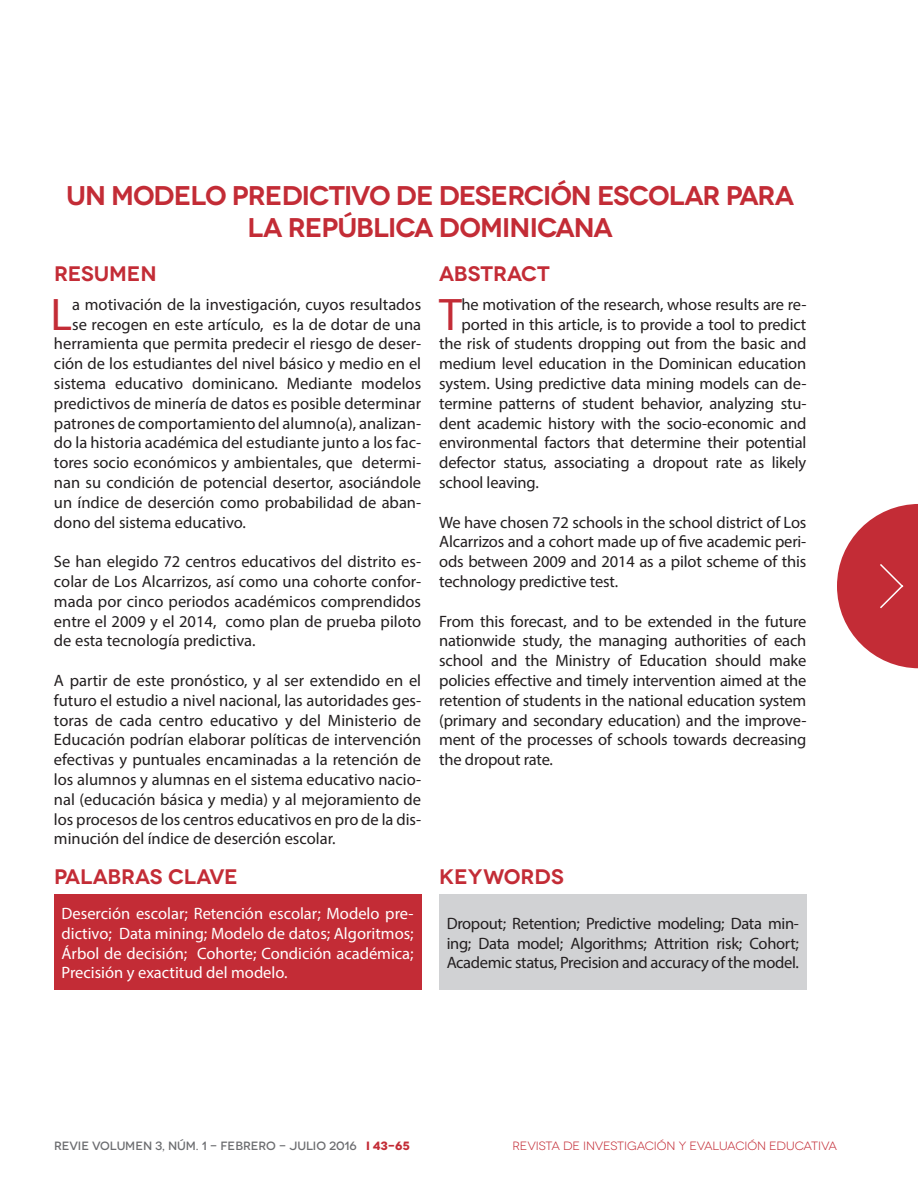
<style>
.page{position:relative;width:918px;height:1188px;background:#fff}
.page>*{position:absolute;margin:0;border:0;box-sizing:border-box;transform-origin:0 0}
.t1{font:45.9px "Myriad Pro";color:#c32c36}
.t2{font:600 27px/32.4px "Novecentowide";letter-spacing:-.04em;color:#c32c36;text-align:center}
.t3{font:600 21px "Novecentowide";color:#c32c36}
.t4{font:16.5px/19.8px "Myriad Pro";letter-spacing:-.005em;color:#231f20;text-align:justify}
.t5{font:16.5px/19.8px "Myriad Pro";color:#fff;text-align:justify}
.t6{font:500 12px "Novecentowide";color:#6c6d70}
.t7{font:12px "Novecentowide";letter-spacing:-.01em;color:#c32c36}
.s1{font-weight:700;color:#c32c36}
</style>
<div class="page">
<svg style="left:837px;top:504px;width:81px;height:164px"></svg>
<div style="left:54px;top:895px;width:367px;height:95px;background:#c32c36"></div>
<div style="left:439px;top:895px;width:367px;height:95px;background:#d1d2d4"></div>
<h2 class="t2" style="left:66px;top:179px;width:729px">UN MODELO PREDICTIVO DE DESERCIÓN ESCOLAR PARA<br>LA REPÚBLICA DOMINICANA</h2>
<p class="t3" style="left:54px;top:260px;width:104px">RESUMEN</p>
<p class="t3" style="left:439px;top:260px;width:112px">ABSTRACT</p>
<h1 class="t1" style="left:51px;top:286px;width:23px">L</h1>
<p class="t4" style="left:72px;top:294px;width:351px">a motivación de la investigación, cuyos resultados</p>
<p class="t4" style="left:72px;top:314px;width:351px">se recogen en este artículo, es la de dotar de una</p>
<p class="t4" style="left:54px;top:334px;width:369px">herramienta que permita predecir el riesgo de deser-</p>
<p class="t4" style="left:54px;top:354px;width:369px">ción de los estudiantes del nivel básico y medio en el</p>
<p class="t4" style="left:54px;top:373px;width:369px">sistema educativo dominicano. Mediante modelos</p>
<p class="t4" style="left:54px;top:393px;width:369px">predictivos de minería de datos es posible determinar</p>
<p class="t4" style="left:54px;top:413px;width:369px">patrones de comportamiento del alumno(a), analizan-</p>
<p class="t4" style="left:54px;top:433px;width:369px">do la historia académica del estudiante junto a los fac-</p>
<p class="t4" style="left:54px;top:453px;width:369px">tores socio económicos y ambientales, que determi-</p>
<p class="t4" style="left:54px;top:472px;width:369px">nan su condición de potencial desertor, asociándole</p>
<p class="t4" style="left:54px;top:492px;width:369px">un índice de deserción como probabilidad de aban-</p>
<p class="t4" style="left:54px;top:512px;width:193px">dono del sistema educativo.</p>
<p class="t4" style="left:54px;top:552px;width:369px">Se han elegido 72 centros educativos del distrito es&shy;colar de Los Alcarrizos, así como una cohorte confor&shy;mada por cinco periodos académicos comprendidos entre el 2009 y el 2014, como plan de prueba piloto de esta tecnología predictiva.</p>
<p class="t4" style="left:54px;top:670px;width:369px">A partir de este pronóstico, y al ser extendido en el futuro el estudio a nivel nacional, las autoridades ges&shy;toras de cada centro educativo y del Ministerio de Educación podrían elaborar políticas de intervención efectivas y puntuales encaminadas a la retención de los alumnos y alumnas en el sistema educativo nacio&shy;nal (educación básica y media) y al mejoramiento de los procesos de los centros educativos en pro de la dis&shy;minución del índice de deserción escolar.</p>
<h1 class="t1" style="left:439px;top:286px;width:24px">T</h1>
<p class="t4" style="left:462px;top:294px;width:346px">he motivation of the research, whose results are re-</p>
<p class="t4" style="left:462px;top:314px;width:346px">ported in this article, is to provide a tool to predict</p>
<p class="t4" style="left:439px;top:334px;width:369px">the risk of students dropping out from the basic and</p>
<p class="t4" style="left:439px;top:354px;width:369px">medium level education in the Dominican education</p>
<p class="t4" style="left:439px;top:373px;width:369px">system. Using predictive data mining models can de-</p>
<p class="t4" style="left:439px;top:393px;width:369px">termine patterns of student behavior, analyzing stu-</p>
<p class="t4" style="left:439px;top:413px;width:369px">dent academic history with the socio-economic and</p>
<p class="t4" style="left:439px;top:433px;width:369px">environmental factors that determine their potential</p>
<p class="t4" style="left:439px;top:453px;width:369px">defector status, associating a dropout rate as likely</p>
<p class="t4" style="left:439px;top:472px;width:101px">school leaving.</p>
<p class="t4" style="left:439px;top:512px;width:369px">We have chosen 72 schools in the school district of Los Alcarrizos and a cohort made up of five academic peri&shy;ods between 2009 and 2014 as a pilot scheme of this technology predictive test.</p>
<p class="t4" style="left:439px;top:611px;width:369px">From this forecast, and to be extended in the future nationwide study, the managing authorities of each school and the Ministry of Education should make policies effective and timely intervention aimed at the retention of students in the national education system (primary and secondary education) and the improve&shy;ment of the processes of schools towards decreasing the dropout rate.</p>
<p class="t3" style="left:54px;top:864px;width:185px">PALABRAS CLAVE</p>
<p class="t3" style="left:439px;top:864px;width:126px">KEYWORDS</p>
<p class="t5" style="left:62px;top:903px;width:354px">Deserción escolar; Retención escolar; Modelo pre&shy;dictivo; Data mining; Modelo de datos; Algoritmos; Árbol de decisión; Cohorte; Condición académica; Precisión y exactitud del modelo.</p>
<p class="t4" style="left:447px;top:913px;width:354px">Dropout; Retention; Predictive modeling; Data min&shy;ing; Data model; Algorithms; Attrition risk; Cohort; Academic status, Precision and accuracy of the model.</p>
<p class="t6" style="left:54px;top:1139px;width:357px">REVIE VOLUMEN 3, NÚM. 1 - FEBRERO - JULIO 2016 <span class="s1">i 43-65</span></p>
<p class="t7" style="left:512px;top:1139px;width:326px">REVISTA DE INVESTIGACIÓN Y EVALUACIÓN EDUCATIVA</p>
</div>
